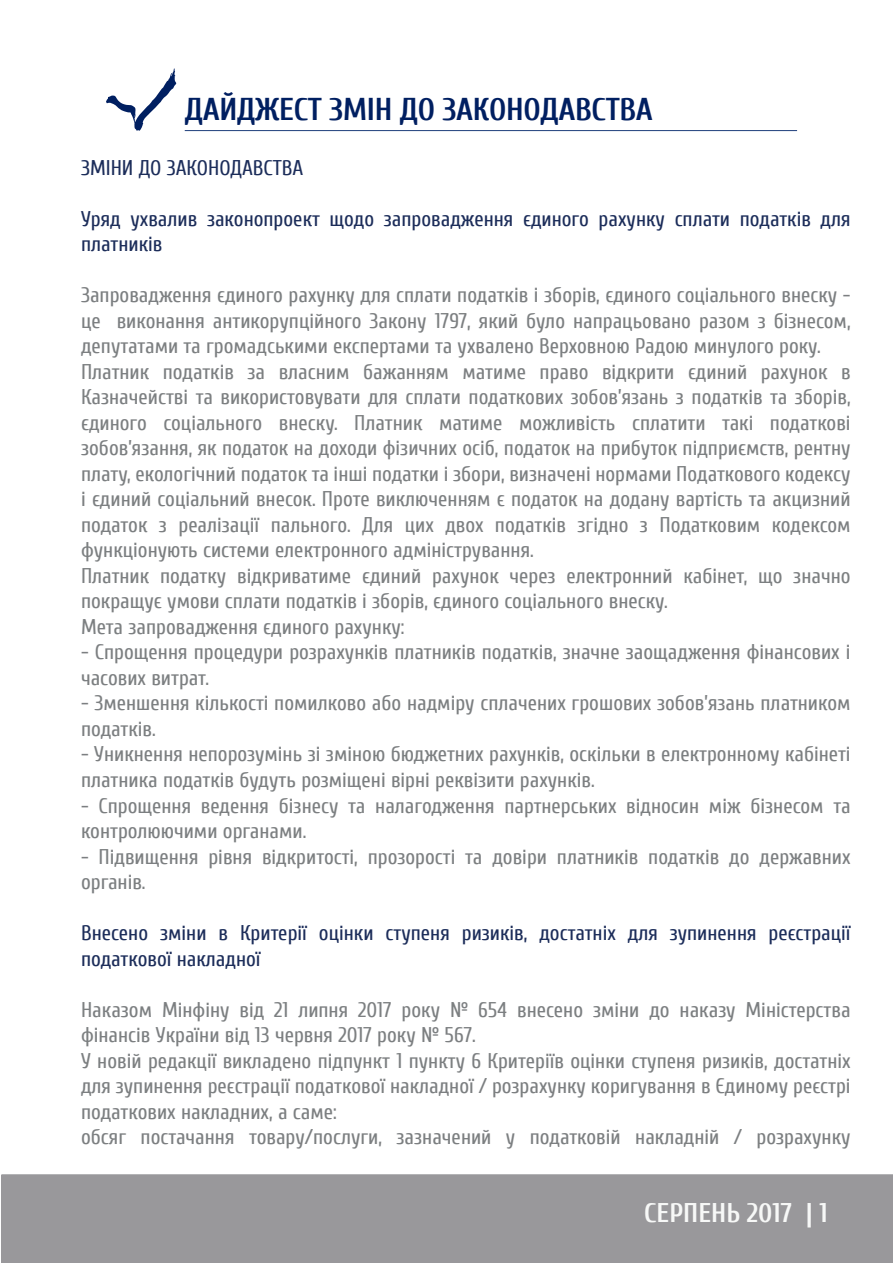
<style>
.page{position:relative;width:893px;height:1263px;background:#fff}
.page>*{position:absolute;margin:0;border:0;box-sizing:border-box;transform-origin:0 0}
.t1{font:700 31.5px "Cuprum";letter-spacing:-.01em;color:#001f61}
.t2{font:700 27px "Cuprum";color:#f7f8f7}
.t3{font:21.3px/25.5px "Cuprum";color:#7c7f81}
.t4{font:21.3px/25.5px "Cuprum";color:#1c2d5a}
</style>
<div class="page">
<hr style="left:185px;top:130px;width:612px;height:1px;background:#1f3f7c">
<svg style="left:106px;top:68px;width:71px;height:63px"></svg>
<div style="left:1px;top:1175px;width:892px;height:88px;background:#99989b"></div>
<h1 class="t1" style="left:185px;top:92px;width:470px">ДАЙДЖЕСТ ЗМІН ДО ЗАКОНОДАВСТВА</h1>
<p class="t4" style="left:81px;top:155px;width:224px">ЗМІНИ ДО ЗАКОНОДАВСТВА</p>
<p class="t4" style="left:81px;top:206px;width:771px">Уряд ухвалив законопроект щодо запровадження єдиного рахунку сплати податків для платників</p>
<p class="t3" style="left:81px;top:282px;width:771px">Запровадження єдиного рахунку для сплати податків і зборів, єдиного соціального внеску - це виконання антикорупційного Закону 1797, який було напрацьовано разом з бізнесом, депутатами та громадськими експертами та ухвалено Верховною Радою минулого року.<br>Платник податків за власним бажанням матиме право відкрити єдиний рахунок в Казначействі та використовувати для сплати податкових зобов’язань з податків та зборів, єдиного соціального внеску. Платник матиме можливість сплатити такі податкові зобов’язання, як податок на доходи фізичних осіб, податок на прибуток підприємств, рентну плату, екологічний податок та інші податки і збори, визначені нормами Податкового кодексу і єдиний соціальний внесок. Проте виключенням є податок на додану вартість та акцизний податок з реалізації пального. Для цих двох податків згідно з Податковим кодексом функціонують системи електронного адміністрування.<br>Платник податку відкриватиме єдиний рахунок через електронний кабінет, що значно покращує умови сплати податків і зборів, єдиного соціального внеску.<br>Мета запровадження єдиного рахунку:</p>
<p class="t3" style="left:81px;top:639px;width:771px">- Спрощення процедури розрахунків платників податків, значне заощадження фінансових і часових витрат.</p>
<p class="t3" style="left:81px;top:690px;width:771px">- Зменшення кількості помилково або надміру сплачених грошових зобов’язань платником податків.</p>
<p class="t3" style="left:81px;top:741px;width:771px">- Уникнення непорозумінь зі зміною бюджетних рахунків, оскільки в електронному кабінеті платника податків будуть розміщені вірні реквізити рахунків.</p>
<p class="t3" style="left:81px;top:793px;width:771px">- Спрощення ведення бізнесу та налагодження партнерських відносин між бізнесом та контролюючими органами.</p>
<p class="t3" style="left:81px;top:844px;width:771px">- Підвищення рівня відкритості, прозорості та довіри платників податків до державних органів.</p>
<p class="t4" style="left:81px;top:920px;width:771px">Внесено зміни в Критерії оцінки ступеня ризиків, достатніх для зупинення реєстрації податкової накладної</p>
<p class="t3" style="left:81px;top:997px;width:771px">Наказом Мінфіну від 21 липня 2017 року № 654 внесено зміни до наказу Міністерства фінансів України від 13 червня 2017 року № 567.<br>У новій редакції викладено підпункт 1 пункту 6 Критеріїв оцінки ступеня ризиків, достатніх для зупинення реєстрації податкової накладної / розрахунку коригування в Єдиному реєстрі податкових накладних, а саме:<br>обсяг постачання товару/послуги, зазначений у податковій накладній / розрахунку</p>
<p class="t2" style="left:644px;top:1198px;width:185px">СЕРПЕНЬ 2017 | 1</p>
</div>
